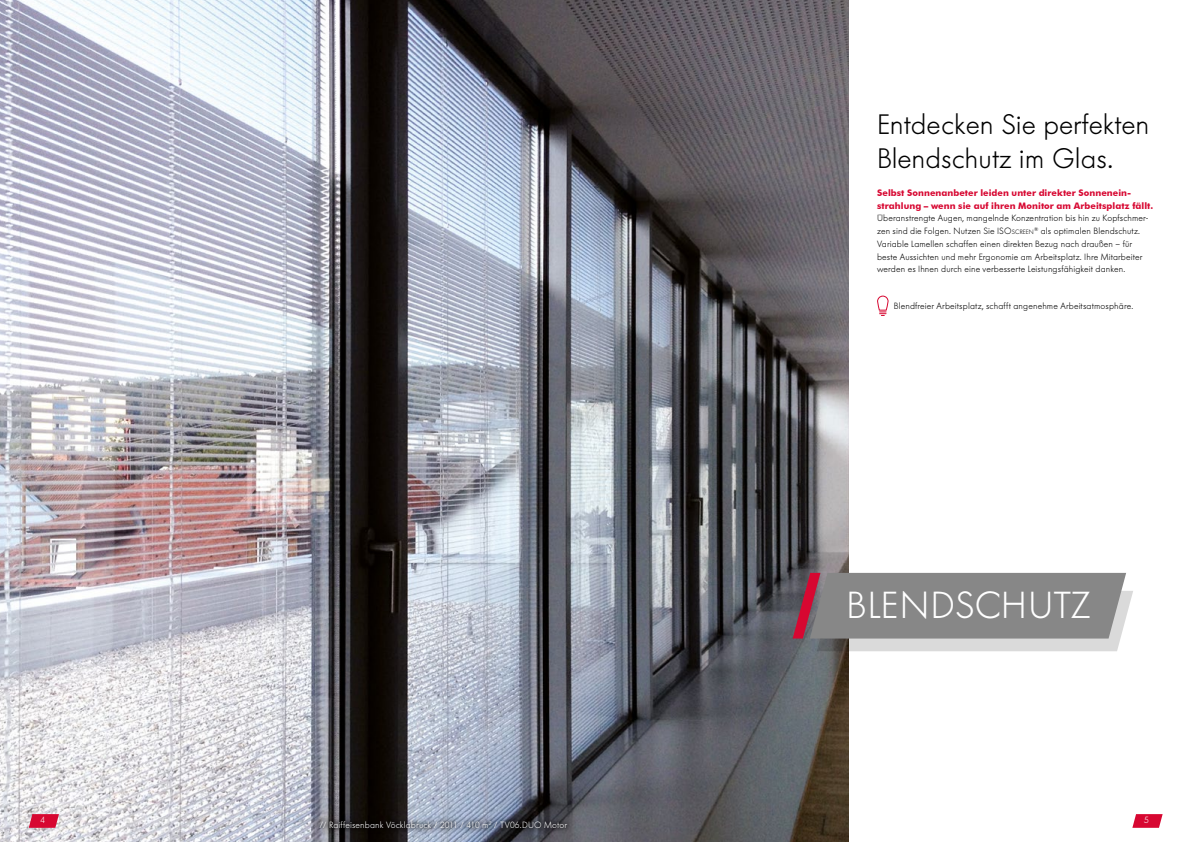
<style>
.page{position:relative;width:1191px;height:842px;background:#fff}
.page>*{position:absolute;margin:0;border:0;box-sizing:border-box;transform-origin:0 0}
.t1{font:300 37.5px "Futura BQ";color:#fff}
.t2{font:300 28px/33.6px "Futura BQ";color:#000}
.t3{font:300 9px/12.8px "Futura BQ";letter-spacing:.015em;color:#000}
.t4{font:700 9px/12.8px "Futura BT";letter-spacing:.005em;color:#d70731}
.t5{font:300 9px "Futura BQ";letter-spacing:.01em;color:#fff}
.s1{font-size:6.3px}
</style>
<div class="page">
<img style="left:0;top:0;width:848px;height:842px">
<svg style="left:29px;top:814px;width:30px;height:14px"></svg>
<svg style="left:1132px;top:814px;width:30px;height:14px"></svg>
<svg style="left:314px;top:815px;width:259px;height:19px;background:#4f525c"></svg>
<svg style="left:877px;top:295px;width:12px;height:21px"></svg>
<svg style="left:792px;top:573px;width:341px;height:78px;background:#959091"></svg>
<h2 class="t2" style="left:877px;top:108px;width:274px">Entdecken Sie perfekten<br>Blendschutz im Glas.</h2>
<p class="t4" style="left:877px;top:186px;width:278px">Selbst Sonnenanbeter leiden unter direkter Sonnenein&shy;strahlung – wenn sie auf ihren Monitor am Arbeitsplatz fällt.</p>
<p class="t3" style="left:877px;top:212px;width:273px">Überanstrengte Augen, mangelnde Konzentration bis hin zu Kopfschmer&shy;zen sind die Folgen. Nutzen Sie ISO<span class="s1">SCREEN</span><sup>®</sup> als optimalen Blendschutz.<br>Variable Lamellen schaffen einen direkten Bezug nach draußen – für beste Aussichten und mehr Ergonomie am Arbeitsplatz. Ihre Mitarbeiter werden es Ihnen durch eine verbesserte Leistungsfähigkeit danken.</p>
<p class="t3" style="left:893px;top:300px;width:241px">Blendfreier Arbeitsplatz, schafft angenehme Arbeitsatmosphäre.</p>
<h1 class="t1" style="left:846px;top:583px;width:245px">BLENDSCHUTZ</h1>
<p class="t5" style="left:41px;top:815px;width:6px">4</p>
<p class="t5" style="left:1144px;top:815px;width:6px">5</p>
<p class="t5" style="left:319px;top:819px;width:249px">// Raiffeisenbank Vöcklabruck / 2011 / 410 m<sup>2</sup> / TV06.DUO Motor</p>
</div>
